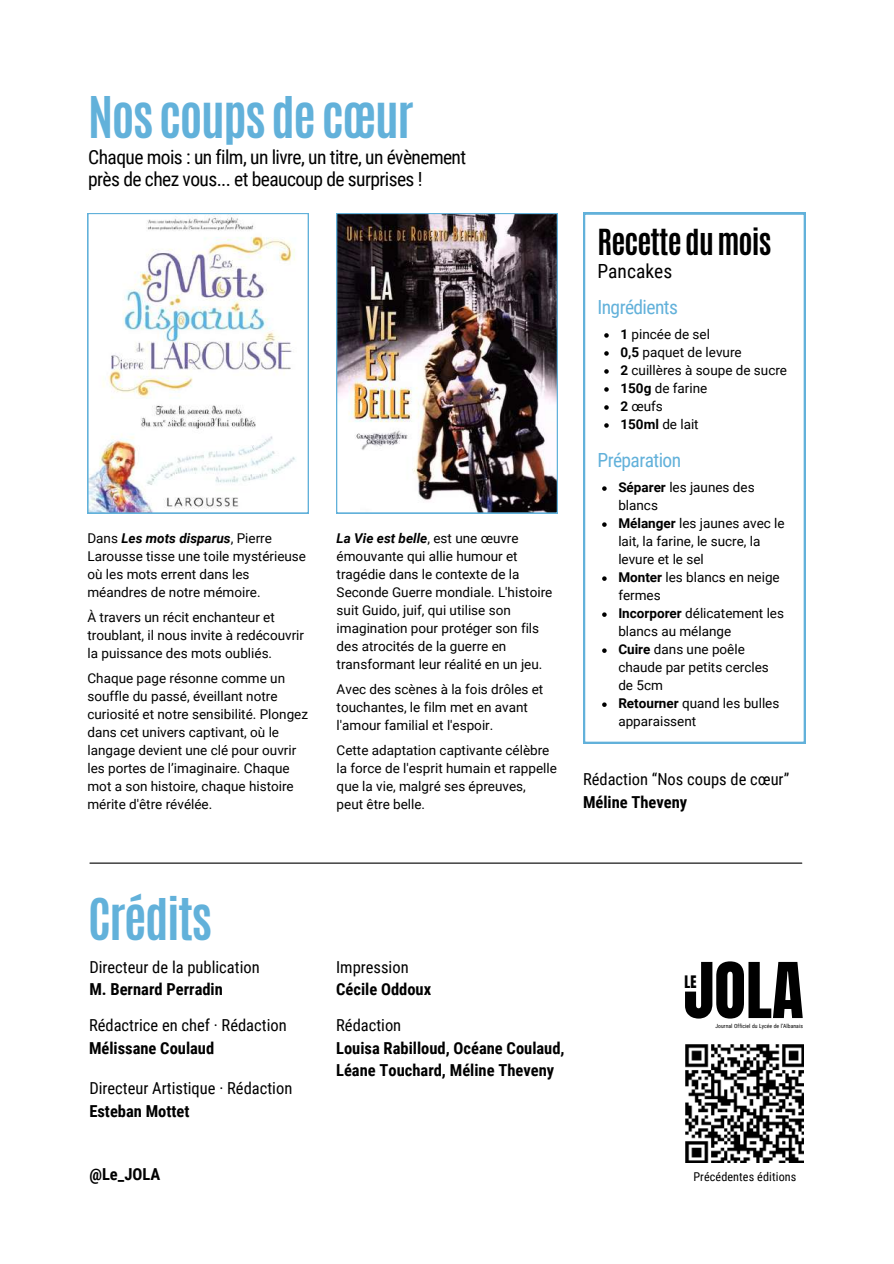
<style>
.page{position:relative;width:894px;height:1264px;background:#fff}
.page>*{position:absolute;margin:0;border:0;box-sizing:border-box;transform-origin:0 0}
.t1{font:65.25px "Anton";color:#000}
.t2{font:700 48px "Antonio";letter-spacing:-.03em;color:#62b1da}
.t3{font:700 30px "Antonio";letter-spacing:-.03em;color:#000}
.t4{font:19.5px/22.5px "Roboto Condensed";letter-spacing:-.03em;color:#000}
.t5{font:19.5px "Roboto Condensed";letter-spacing:-.03em;color:#62b1da}
.t6{font:19.5px "Roboto Condensed";color:#000}
.t7{font:700 16.5px/22.5px "Roboto Condensed";color:#000}
.t8{font:16.5px "Roboto Condensed";color:#000}
.t9{font:14.7px "Anton";color:#000}
.t10{font:13.5px/18px "Roboto";color:#000}
.t11{font:12.15px "Roboto Condensed";letter-spacing:-.31em;color:#000}
.t12{font:5.7px "Roboto Condensed";letter-spacing:.01em;color:#000}
.s1{font-weight:700;font-style:italic}
.s2{font-weight:700}
</style>
<div class="page">
<img style="left:336px;top:213px;width:221px;height:300px">
<hr style="left:90px;top:862px;width:711px;height:1px;background:#000">
<svg style="left:583px;top:212px;width:222px;height:531px"></svg>
<svg style="left:604px;top:333px;width:4px;height:5px"></svg>
<svg style="left:604px;top:351px;width:4px;height:5px"></svg>
<svg style="left:604px;top:369px;width:4px;height:5px"></svg>
<svg style="left:604px;top:387px;width:4px;height:5px"></svg>
<svg style="left:604px;top:405px;width:4px;height:5px"></svg>
<svg style="left:604px;top:423px;width:4px;height:5px"></svg>
<svg style="left:602px;top:486px;width:4px;height:5px"></svg>
<svg style="left:602px;top:522px;width:4px;height:5px"></svg>
<svg style="left:602px;top:576px;width:4px;height:5px"></svg>
<svg style="left:602px;top:612px;width:4px;height:5px"></svg>
<svg style="left:602px;top:648px;width:4px;height:5px"></svg>
<svg style="left:602px;top:702px;width:4px;height:5px"></svg>
<svg style="left:87px;top:213px;width:222px;height:300px"></svg>
<svg style="left:685px;top:1044px;width:119px;height:119px"></svg>
<h2 class="t2" style="left:88px;top:83px;width:326px">Nos coupsde cœur</h2>
<h3 class="t4" style="left:88px;top:146px;width:379px">Chaque mois : un film, un livre, un titre, un évènement près de chez vous... et beaucoup de surprises !</h3>
<p class="t10" style="left:87px;top:529px;width:220px">Dans <span class="s1">Les mots disparus</span>, Pierre<br>Larousse tisse une toile mystérieuse où les mots errent dans les méandres de notre mémoire.</p>
<p class="t10" style="left:87px;top:608px;width:218px">À travers un récit enchanteur et troublant, il nous invite à redécouvrir la puissance des mots oubliés.</p>
<p class="t10" style="left:87px;top:669px;width:222px">Chaque page résonne comme un souffle du passé, éveillant notre curiosité et notre sensibilité. Plongez dans cet univers captivant, où le langage devient une clé pour ouvrir les portes de l’imaginaire. Chaque mot a son histoire, chaque histoire mérite d'être révélée.</p>
<p class="t10" style="left:336px;top:529px;width:217px"><span class="s1">La Vie est belle</span>, est une œuvre émouvante qui allie humour et tragédie dans le contexte de la<br>Seconde Guerre mondiale. L'histoire suit Guido, juif, qui utilise son imagination pour protéger son fils des atrocités de la guerre en transformant leur réalité en un jeu.</p>
<p class="t10" style="left:336px;top:680px;width:208px">Avec des scènes à la fois drôles et touchantes, le film met en avant l'amour familial et l'espoir.</p>
<p class="t10" style="left:336px;top:741px;width:222px">Cette adaptation captivante célèbre la force de l'esprit humain et rappelle que la vie, malgré ses épreuves,<br>peut être belle.</p>
<h3 class="t3" style="left:597px;top:221px;width:175px">Recettedumois</h3>
<h3 class="t6" style="left:597px;top:260px;width:76px">Pancakes</h3>
<h3 class="t5" style="left:597px;top:296px;width:82px">Ingrédients</h3>
<p class="t10" style="left:620px;top:325px;width:168px"><span class="s2">1</span> pincée de sel<br><span class="s2">0,5</span> paquet de levure<br><span class="s2">2</span> cuillères à soupe de sucre<br><span class="s2">150g</span> de farine<br><span class="s2">2</span> œufs<br><span class="s2">150ml</span> de lait</p>
<h3 class="t5" style="left:597px;top:449px;width:85px">Préparation</h3>
<p class="t10" style="left:618px;top:478px;width:168px"><span class="s2">Séparer</span> les jaunes des blancs<br><span class="s2">Mélanger</span> les jaunes avec le lait, la farine, le sucre, la levure et le sel<br><span class="s2">Monter</span> les blancs en neige fermes<br><span class="s2">Incorporer</span> délicatement les blancs au mélange<br><span class="s2">Cuire</span> dans une poêle chaude par petits cercles de 5cm<br><span class="s2">Retourner</span> quand les bulles apparaissent</p>
<p class="t8" style="left:583px;top:770px;width:208px">Rédaction “Nos coups de cœur”</p>
<p class="t7" style="left:583px;top:791px;width:106px">Méline Theveny</p>
<h2 class="t2" style="left:88px;top:884px;width:125px">Crédits</h2>
<p class="t8" style="left:89px;top:957px;width:172px">Directeur de la publication</p>
<p class="t7" style="left:89px;top:978px;width:135px">M. Bernard Perradin</p>
<p class="t8" style="left:89px;top:1016px;width:199px">Rédactrice en chef · Rédaction</p>
<p class="t7" style="left:89px;top:1036px;width:127px">Mélissane Coulaud</p>
<p class="t8" style="left:89px;top:1078px;width:204px">Directeur Artistique · Rédaction</p>
<p class="t7" style="left:89px;top:1099px;width:102px">Esteban Mottet</p>
<p class="t7" style="left:89px;top:1162px;width:72px">@Le_JOLA</p>
<p class="t8" style="left:336px;top:957px;width:74px">Impression</p>
<p class="t7" style="left:336px;top:978px;width:96px">Cécile Oddoux</p>
<p class="t8" style="left:336px;top:1016px;width:67px">Rédaction</p>
<p class="t7" style="left:336px;top:1036px;width:230px">Louisa Rabilloud, Océane Coulaud,<br>Léane Touchard, Méline Theveny</p>
<h1 class="t1" style="left:683px;top:943px;width:121px">JOLA</h1>
<p class="t12" style="left:715px;top:1022px;width:89px">Journal Officiel du Lycée de l’Albanais</p>
<p class="t9" style="left:684px;top:971px;width:13px">LE</p>
<p class="t11" style="left:693px;top:1169px;width:104px">PVr éecr séidoennnt eusméédr i qt iuoen s</p>
</div>
